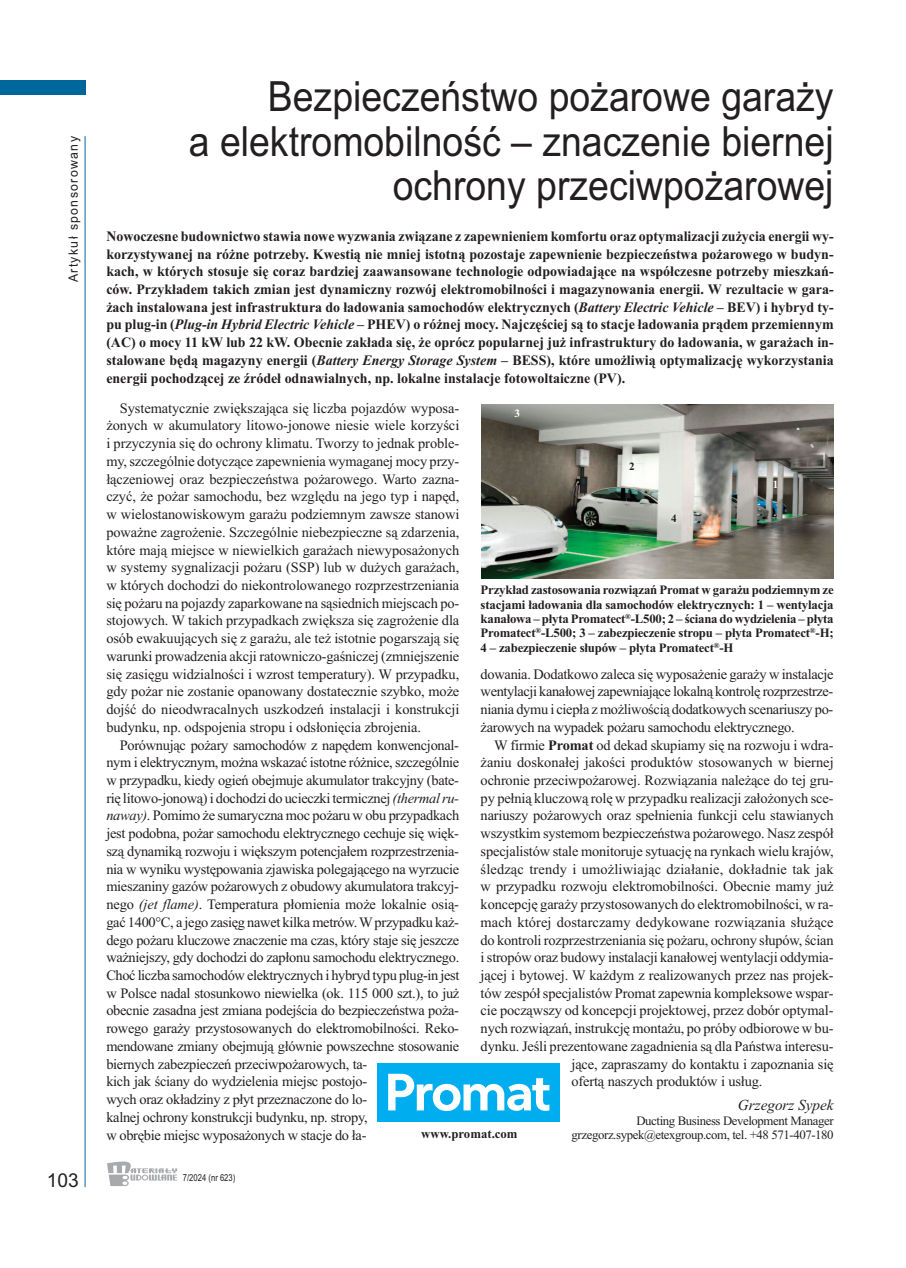
<style>
.page{position:relative;width:906px;height:1268px;background:#fff}
.page>*{position:absolute;margin:0;border:0;box-sizing:border-box;transform-origin:0 0}
.t1{font:41.55px/44.5px "Arial";color:#231f20;text-align:right;scale:.9 1}
.t2{font:19.2px "Arial";color:#231f20}
.t3{font:italic 15.15px "Times New Roman";color:#231f20}
.t4{font:14.4px/17.7px "Times New Roman";letter-spacing:-.015em;color:#231f20;text-align:justify}
.t5{font:700 14.4px/17.7px "Times New Roman";color:#231f20;text-align:justify}
.t6{font:14.4px "Times New Roman";letter-spacing:.01em;color:#231f20}
.t7{font:14.4px "Times New Roman";letter-spacing:.005em;color:#231f20}
.t8{font:700 12.75px/14.4px "Times New Roman";letter-spacing:-.015em;color:#231f20;text-align:justify}
.t9{font:12.75px/14.4px "Times New Roman";letter-spacing:-.03em;color:#231f20;text-align:right}
.t10{font:12.75px "Arial";letter-spacing:.11em;color:#231f20;scale:.96 1}
.t11{font:700 11.25px "Times New Roman";color:#fff}
.t12{font:700 11.25px "Times New Roman";color:#231f20}
.t13{font:9.6px "Arial";color:#231f20;scale:.8 1}
.s1{font-style:italic}
.s2{font-weight:700}
</style>
<div class="page">
<div style="left:0;top:81px;width:85px;height:14px;background:#00679d"></div>
<hr style="left:85px;top:136px;width:1px;height:1050px;background:#00679d">
<svg style="left:107px;top:1161px;width:70px;height:24px"></svg>
<img style="left:481px;top:404px;width:352px;height:174px">
<div style="left:377px;top:1063px;width:183px;height:58px;background:#00aeef"></div>
<svg style="left:388px;top:1073px;width:161px;height:37px"></svg>
<p class="t10" style="left:66px;top:282px;width:154px;rotate:-90deg">Artykuł sponsorowany</p>
<h1 class="t1" style="left:189px;top:74px;width:718px">Bezpieczeństwo pożarowe garaży<br>a elektromobilność – znaczenie biernej ochrony przeciwpożarowej</h1>
<p class="t5" style="left:106px;top:227px;width:729px">Nowoczesne budownictwo stawia nowe wyzwania związane z zapewnieniem komfortu oraz optymalizacji zużycia energii wy&shy;korzystywanej na różne potrzeby. Kwestią nie mniej istotną pozostaje zapewnienie bezpieczeństwa pożarowego w budyn&shy;kach, w których stosuje się coraz bardziej zaawansowane technologie odpowiadające na współczesne potrzeby mieszkań&shy;ców. Przykładem takich zmian jest dynamiczny rozwój elektromobilności i magazynowania energii. W rezultacie w gara&shy;żach instalowana jest infrastruktura do ładowania samochodów elektrycznych (<span class="s1">Battery Electric Vehicle</span> – BEV) i hybryd ty&shy;pu plug-in (<span class="s1">Plug-in Hybrid Electric Vehicle</span> – PHEV) o różnej mocy. Najczęściej są to stacje ładowania prądem przemiennym (AC) o mocy 11 kW lub 22 kW. Obecnie zakłada się, że oprócz popularnej już infrastruktury do ładowania, w garażach in&shy;stalowane będą magazyny energii (<span class="s1">Battery Energy Storage System</span> – BESS), które umożliwią optymalizację wykorzystania energii pochodzącej ze źródeł odnawialnych, np. lokalne instalacje fotowoltaiczne (PV).</p>
<p class="t4" style="left:106px;top:399px;width:354px;text-indent:13px">Systematycznie zwiększająca się liczba pojazdów wyposa&shy;żonych w akumulatory litowo-jonowe niesie wiele korzyści i przyczynia się do ochrony klimatu. Tworzy to jednak proble&shy;my, szczególnie dotyczące zapewnienia wymaganej mocy przy&shy;łączeniowej oraz bezpieczeństwa pożarowego. Warto zazna&shy;czyć, że pożar samochodu, bez względu na jego typ i napęd, w wielostanowiskowym garażu podziemnym zawsze stanowi poważne zagrożenie. Szczególnie niebezpieczne są zdarzenia, które mają miejsce w niewielkich garażach niewyposażonych w systemy sygnalizacji pożaru (SSP) lub w dużych garażach, w których dochodzi do niekontrolowanego rozprzestrzeniania się pożaru na pojazdy zaparkowane na sąsiednich miejscach po&shy;stojowych. W takich przypadkach zwiększa się zagrożenie dla osób ewakuujących się z garażu, ale też istotnie pogarszają się warunki prowadzenia akcji ratowniczo-gaśniczej (zmniejszenie się zasięgu widzialności i wzrost temperatury). W przypadku, gdy pożar nie zostanie opanowany dostatecznie szybko, może dojść do nieodwracalnych uszkodzeń instalacji i konstrukcji budynku, np. odspojenia stropu i odsłonięcia zbrojenia.</p>
<p class="t4" style="left:106px;top:735px;width:354px;text-align:left;text-indent:14px">Porównując pożary samochodów z napędem konwencjonal&shy;nym i elektrycznym, można wskazać istotne różnice, szczególnie w przypadku, kiedy ogień obejmuje akumulator trakcyjny (bate&shy;rię litowo-jonową) i dochodzi do ucieczki termicznej <span class="s1">(thermal ru&shy;naway)</span>. Pomimo że sumaryczna moc pożaru w obu przypadkach jest podobna, pożar samochodu elektrycznego cechuje się więk&shy;szą dynamiką rozwoju i większym potencjałem rozprzestrzenia&shy;nia w wyniku występowania zjawiska polegającego na wyrzucie mieszaniny gazów pożarowych z obudowy akumulatora trakcyj&shy;nego <span class="s1">(jet flame)</span>. Temperatura płomienia może lokalnie osią&shy;gać 1400°C, a jego zasięg nawet kilka metrów.Wprzypadku każ&shy;dego pożaru kluczowe znaczenie ma czas, który staje się jeszcze ważniejszy, gdy dochodzi do zapłonu samochodu elektrycznego.<br>Choć liczba samochodów elektrycznych i hybryd typu plug-in jest w Polsce nadal stosunkowo niewielka (ok. 115 000 szt.), to już obecnie zasadna jest zmiana podejścia do bezpieczeństwa poża&shy;rowego garaży przystosowanych do elektromobilności. Reko&shy;mendowane zmiany obejmują głównie powszechne stosowanie biernych zabezpieczeń przeciwpożarowych, ta-<br>kich jak ściany do wydzielenia miejsc postojo-<br>wych oraz okładziny z płyt przeznaczone do lo-<br>kalnej ochrony konstrukcji budynku, np. stropy,<br>w obrębie miejsc wyposażonych w stacje do ła-</p>
<p class="t11" style="left:514px;top:406px;width:7px">3</p>
<p class="t12" style="left:629px;top:460px;width:7px">2</p>
<p class="t11" style="left:773px;top:477px;width:7px">1</p>
<p class="t12" style="left:671px;top:511px;width:7px">4</p>
<p class="t8" style="left:480px;top:582px;width:354px">Przykład zastosowania rozwiązań Promat w garażu podziemnym ze stacjami ładowania dla samochodów elektrycznych: 1 – wentylacja kanałowa – płyta Promatect<sup>®</sup>-L500; 2 – ściana do wydzielenia – płyta Promatect<sup>®</sup>-L500; 3 – zabezpieczenie stropu – płyta Promatect<sup>®</sup>-H; 4 – zabezpieczenie słupów – płyta Promatect<sup>®</sup>-H</p>
<p class="t4" style="left:480px;top:664px;width:354px">dowania. Dodatkowo zaleca się wyposażenie garaży w instalacje wentylacji kanałowej zapewniające lokalną kontrolę rozprzestrze&shy;niania dymu i ciepła z możliwością dodatkowych scenariuszy po&shy;żarowych na wypadek pożaru samochodu elektrycznego.</p>
<p class="t4" style="left:494px;top:735px;width:341px">W firmie <span class="s2">Promat</span> od dekad skupiamy się na rozwoju i wdra-</p>
<p class="t4" style="left:480px;top:753px;width:354px">żaniu doskonałej jakości produktów stosowanych w biernej</p>
<p class="t4" style="left:480px;top:771px;width:354px">ochronie przeciwpożarowej. Rozwiązania należące do tej gru-</p>
<p class="t4" style="left:480px;top:788px;width:354px">py pełnią kluczową rolę w przypadku realizacji założonych sce-</p>
<p class="t4" style="left:480px;top:806px;width:354px">nariuszy pożarowych oraz spełnienia funkcji celu stawianych</p>
<p class="t4" style="left:480px;top:824px;width:354px">wszystkim systemom bezpieczeństwa pożarowego. Nasz zespół</p>
<p class="t4" style="left:480px;top:841px;width:354px">specjalistów stale monitoruje sytuację na rynkach wielu krajów,</p>
<p class="t6" style="left:480px;top:860px;width:354px">śledząc trendy i umożliwiając działanie, dokładnie tak jak</p>
<p class="t4" style="left:480px;top:877px;width:354px">w przypadku rozwoju elektromobilności. Obecnie mamy już</p>
<p class="t4" style="left:480px;top:895px;width:354px">koncepcję garaży przystosowanych do elektromobilności, w ra-</p>
<p class="t7" style="left:480px;top:913px;width:354px">mach której dostarczamy dedykowane rozwiązania służące</p>
<p class="t4" style="left:480px;top:930px;width:354px">do kontroli rozprzestrzeniania się pożaru, ochrony słupów, ścian</p>
<p class="t4" style="left:480px;top:948px;width:354px">i stropów oraz budowy instalacji kanałowej wentylacji oddymia-</p>
<p class="t4" style="left:480px;top:965px;width:354px">jącej i bytowej. W każdym z realizowanych przez nas projek-</p>
<p class="t4" style="left:480px;top:983px;width:354px">tów zespół specjalistów Promat zapewnia kompleksowe wspar-</p>
<p class="t4" style="left:480px;top:1001px;width:354px">cie począwszy od koncepcji projektowej, przez dobór optymal-</p>
<p class="t4" style="left:480px;top:1019px;width:354px">nych rozwiązań, instrukcję montażu, po próby odbiorowe w bu-</p>
<p class="t4" style="left:480px;top:1036px;width:354px">dynku. Jeśli prezentowane zagadnienia są dla Państwa interesu-</p>
<p class="t4" style="left:571px;top:1054px;width:264px">jące, zapraszamy do kontaktu i zapoznania się</p>
<p class="t4" style="left:571px;top:1072px;width:192px">ofertą naszych produktów i usług.</p>
<p class="t3" style="left:738px;top:1096px;width:97px">Grzegorz Sypek</p>
<p class="t9" style="left:571px;top:1112px;width:263px">Ducting Business Development Manager grzegorz.sypek@etexgroup.com, tel. +48 571-407-180</p>
<p class="t8" style="left:421px;top:1126px;width:98px">www.promat.com</p>
<h2 class="t2" style="left:47px;top:1168px;width:34px">103</h2>
<p class="t13" style="left:183px;top:1171px;width:67px">7/2024 (nr 623)</p>
</div>
